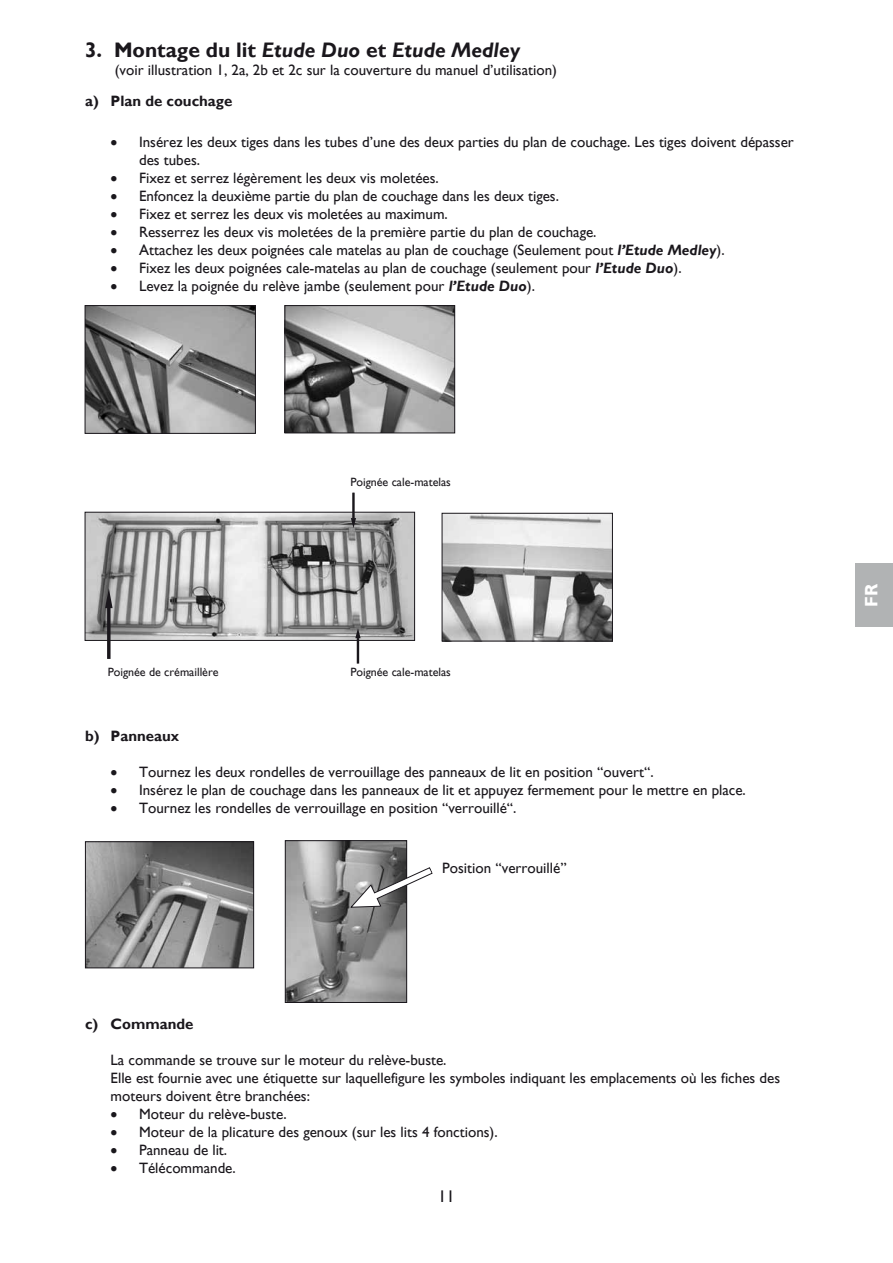
<style>
.page{position:relative;width:893px;height:1263px;background:#fff}
.page>*{position:absolute;margin:0;border:0;box-sizing:border-box;transform-origin:0 0}
.t1{font:italic 700 21px "Gill Sans";color:#1a171c}
.t2{font:700 18px "Gill Sans";color:#fff}
.t3{font:16.5px "Gill Sans";color:#1a171c}
.t4{font:15px/18px "Gill Sans";color:#1a171c}
.t5{font:700 15px "Gill Sans";color:#1a171c}
.t6{font:12px "Gill Sans";color:#1a171c}
.s1{font-style:normal}
.s2{font-weight:700;font-style:italic}
</style>
<div class="page">
<img style="left:87px;top:514px;width:326px;height:125px">
<div style="left:85px;top:512px;width:330px;height:129px;border:1px solid #1a171c"></div>
<img style="left:87px;top:307px;width:167px;height:125px">
<div style="left:85px;top:305px;width:171px;height:129px;border:1px solid #1a171c"></div>
<img style="left:287px;top:307px;width:166px;height:124px">
<div style="left:285px;top:305px;width:170px;height:128px;border:1px solid #1a171c"></div>
<img style="left:444px;top:515px;width:167px;height:124px">
<div style="left:442px;top:513px;width:171px;height:128px;border:1px solid #1a171c"></div>
<img style="left:87px;top:843px;width:165px;height:123px">
<div style="left:85px;top:841px;width:169px;height:127px;border:1px solid #1a171c"></div>
<img style="left:287px;top:842px;width:118px;height:159px">
<div style="left:285px;top:840px;width:122px;height:163px;border:1px solid #1a171c"></div>
<svg style="left:355px;top:628px;width:6px;height:10px"></svg>
<svg style="left:356px;top:638px;width:4px;height:25px"></svg>
<svg style="left:351px;top:518px;width:5px;height:10px"></svg>
<svg style="left:351px;top:493px;width:4px;height:25px"></svg>
<svg style="left:105px;top:588px;width:8px;height:20px"></svg>
<svg style="left:105px;top:608px;width:7px;height:51px"></svg>
<svg style="left:350px;top:867px;width:83px;height:41px"></svg>
<div style="left:855px;top:563px;width:38px;height:64px;background:#b1b3b4"></div>
<h1 class="t1" style="left:85px;top:38px;width:437px"><span class="s1">3. Montage du lit</span> Etude Duo <span class="s1">et</span> Etude Medley</h1>
<p class="t4" style="left:115px;top:61px;width:444px">(voir illustration 1, 2a, 2b et 2c sur la couverture du manuel d’utilisation)</p>
<p class="t5" style="left:85px;top:92px;width:149px">a) Plan de couchage</p>
<p class="t4" style="left:139px;top:133px;width:656px;text-indent:-28px">• Insérez les deux tiges dans les tubes d’une des deux parties du plan de couchage. Les tiges doivent dépasser des tubes.</p>
<p class="t4" style="left:111px;top:169px;width:330px">• Fixez et serrez légèrement les deux vis moletées.</p>
<p class="t4" style="left:111px;top:187px;width:450px">• Enfoncez la deuxième partie du plan de couchage dans les deux tiges.</p>
<p class="t4" style="left:111px;top:205px;width:339px">• Fixez et serrez les deux vis moletées au maximum.</p>
<p class="t4" style="left:111px;top:223px;width:487px">• Resserrez les deux vis moletées de la première partie du plan de couchage.</p>
<p class="t4" style="left:111px;top:241px;width:616px">• Attachez les deux poignées cale matelas au plan de couchage (Seulement pout <span class="s2">l’Etude Medley</span>).</p>
<p class="t4" style="left:111px;top:259px;width:573px">• Fixez les deux poignées cale-matelas au plan de couchage (seulement pour <span class="s2">l’Etude Duo</span>).</p>
<p class="t4" style="left:111px;top:277px;width:426px">• Levez la poignée du relève jambe (seulement pour <span class="s2">l’Etude Duo</span>).</p>
<p class="t6" style="left:350px;top:475px;width:102px">Poignée cale-matelas</p>
<p class="t6" style="left:108px;top:665px;width:112px">Poignée de crémaillère</p>
<p class="t6" style="left:350px;top:665px;width:102px">Poignée cale-matelas</p>
<p class="t5" style="left:85px;top:727px;width:96px">b) Panneaux</p>
<p class="t4" style="left:111px;top:763px;width:545px">• Tournez les deux rondelles de verrouillage des panneaux de lit en position “ouvert“.</p>
<p class="t4" style="left:111px;top:781px;width:637px">• Insérez le plan de couchage dans les panneaux de lit et appuyez fermement pour le mettre en place.</p>
<p class="t4" style="left:111px;top:799px;width:407px">• Tournez les rondelles de verrouillage en position “verrouillé“.</p>
<p class="t4" style="left:442px;top:859px;width:126px">Position “verrouillé”</p>
<p class="t5" style="left:85px;top:1015px;width:110px">c) Commande</p>
<p class="t4" style="left:111px;top:1051px;width:671px">La commande se trouve sur le moteur du relève-buste.<br>Elle est fournie avec une étiquette sur laquellefigure les symboles indiquant les emplacements où les fiches des moteurs doivent être branchées:</p>
<p class="t4" style="left:111px;top:1105px;width:178px">• Moteur du relève-buste.</p>
<p class="t4" style="left:111px;top:1123px;width:389px">• Moteur de la plicature des genoux (sur les lits 4 fonctions).</p>
<p class="t4" style="left:111px;top:1141px;width:118px">• Panneau de lit.</p>
<p class="t4" style="left:111px;top:1159px;width:127px">• Télécommande.</p>
<p class="t3" style="left:438px;top:1187px;width:18px">11</p>
<p class="t2" style="left:861px;top:607px;width:25px;rotate:-90deg">FR</p>
</div>
